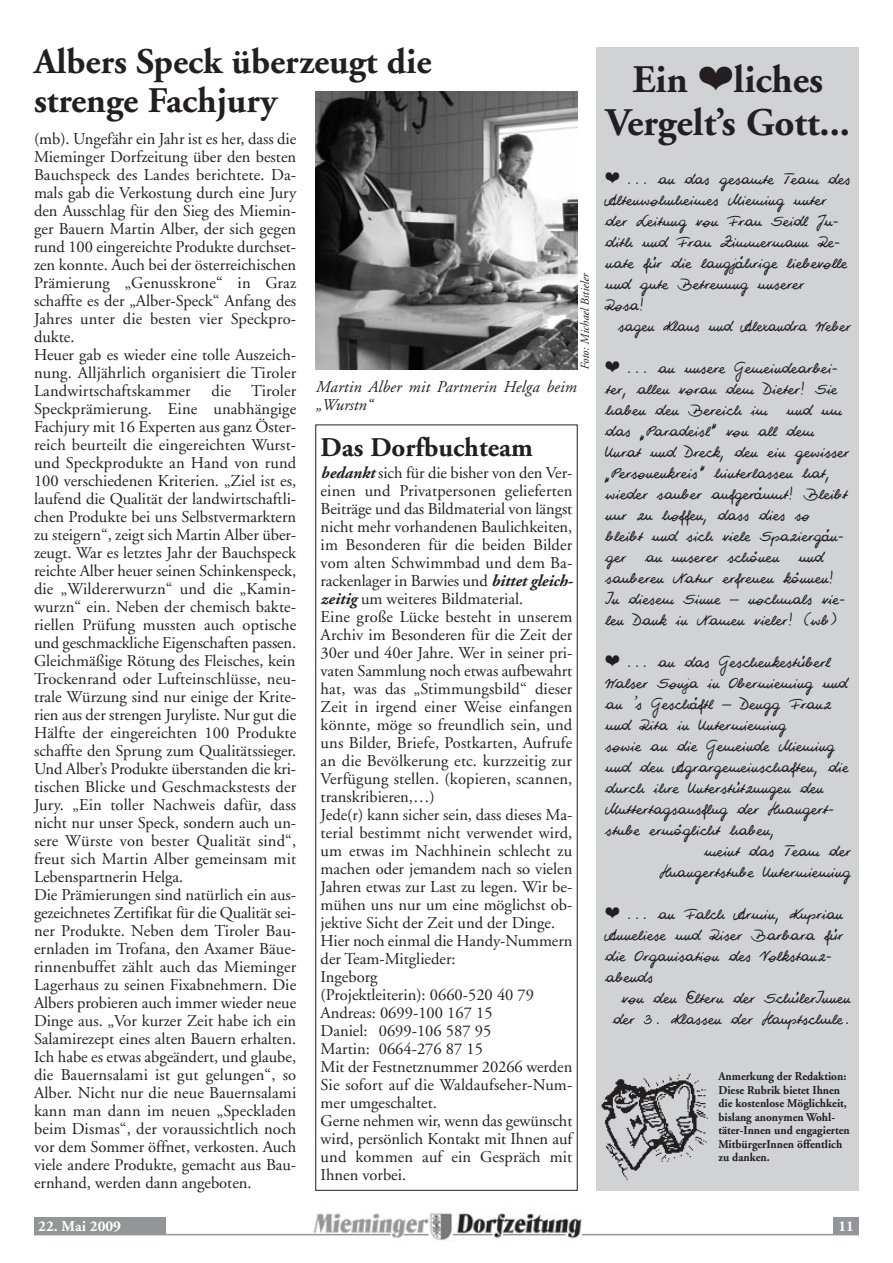
<style>
.page{position:relative;width:893px;height:1263px;background:#fff}
.page>*{position:absolute;margin:0;border:0;box-sizing:border-box;transform-origin:0 0}
.t1{font:700 39px/43.5px "Adobe Garamond";color:#231f20;text-align:center}
.t2{font:700 36px/39px "Adobe Garamond";color:#231f20}
.t3{font:700 27px "Adobe Garamond";color:#231f20}
.t4{font:19.5px/21px "WIP Sugar Baby";color:#231f20;scale:.9 1}
.t5{font:19.5px/42px "WIP Sugar Baby";color:#231f20;scale:.85 1}
.t6{font:16.5px/18px "Adobe Garamond";color:#231f20}
.t7{font:italic 16.5px/18px "Adobe Garamond";letter-spacing:.01em;color:#231f20}
.t8{font:700 15px "Adobe Garamond";color:#fff}
.t9{font:700 12px/13.5px "Adobe Garamond";color:#231f20;scale:.95 1}
.t10{font:italic 12px "Adobe Garamond";color:#231f20}
.s1{font-weight:700;font-style:italic}
.s2{font-family:"Adobe Garamond Pro";font-style:italic}
</style>
<div class="page">
<img style="left:311px;top:1213px;width:273px;height:28px">
<div style="left:833px;top:1217px;width:26px;height:17px;background:#939598"></div>
<hr style="left:34px;top:1234px;width:356px;height:1px;background:#939598">
<svg style="left:404px;top:1234px;width:25px;height:1px"></svg>
<hr style="left:582px;top:1234px;width:277px;height:1px;background:#939598">
<hr style="left:503px;top:1234px;width:63px;height:1px;background:#939598">
<hr style="left:453px;top:1234px;width:39px;height:1px;background:#939598">
<div style="left:34px;top:1217px;width:132px;height:17px;background:#939598"></div>
<div style="left:597px;top:47px;width:262px;height:1144px;background:#d1d2d4"></div>
<img style="left:601px;top:1073px;width:107px;height:107px">
<div style="left:315px;top:424px;width:263px;height:767px;border:1px solid #231f20"></div>
<img style="left:315px;top:91px;width:263px;height:279px">
<h2 class="t2" style="left:34px;top:45px;width:399px">Albers Speck überzeugt die strenge Fachjury</h2>
<p class="t6" style="left:34px;top:131px;width:264px">(mb). Ungefähr ein Jahr ist es her, dass die Mieminger Dorfzeitung über den besten Bauchspeck des Landes berichtete. Da&shy;mals gab die Verkostung durch eine Jury den Ausschlag für den Sieg des Miemin&shy;ger Bauern Martin Alber, der sich gegen rund 100 eingereichte Produkte durchset&shy;zen konnte. Auch bei der österreichischen Prämierung „Genusskrone“ in Graz schaffte es der „Alber-Speck“ Anfang des Jahres unter die besten vier Speckpro&shy;dukte.<br>Heuer gab es wieder eine tolle Auszeich&shy;nung. Alljährlich organisiert die Tiroler Landwirtschaftskammer</p>
<p class="t10" style="left:580px;top:370px;width:99px;rotate:-90deg">Foto: Michael Bstieler</p>
<p class="t6" style="left:34px;top:383px;width:264px;text-indent:178px">die Tiroler Speckprämierung. Eine unabhängige Fachjury mit 16 Experten aus ganz Öster&shy;reich beurteilt die eingereichten Wurst&shy;und Speckprodukte an Hand von rund 100 verschiedenen Kriterien. „Ziel ist es, laufend die Qualität der landwirtschaftli&shy;chen Produkte bei uns Selbstvermarktern zu steigern“, zeigt sich Martin Alber über&shy;zeugt. War es letztes Jahr der Bauchspeck reichte Alber heuer seinen Schinkenspeck, die „Wildererwurzn“ und die „Kamin&shy;wurzn“ ein. Neben der chemisch bakte&shy;riellen Prüfung mussten auch optische und geschmackliche Eigenschaften passen.<br>Gleichmäßige Rötung des Fleisches, kein Trockenrand oder Lufteinschlüsse, neu&shy;trale Würzung sind nur einige der Krite&shy;rien aus der strengen Juryliste. Nur gut die Hälfte der eingereichten 100 Produkte schaffte den Sprung zum Qualitätssieger.<br>Und Alber’s Produkte überstanden die kri&shy;tischen Blicke und Geschmackstests der Jury. „Ein toller Nachweis dafür, dass nicht nur unser Speck, sondern auch un&shy;sere Würste von bester Qualität sind“, freut sich Martin Alber gemeinsam mit Lebenspartnerin Helga.<br>Die Prämierungen sind natürlich ein aus&shy;gezeichnetes Zertifikat für die Qualität sei&shy;ner Produkte. Neben dem Tiroler Bau&shy;ernladen im Trofana, den Axamer Bäue&shy;rinnenbuffet zählt auch das Mieminger Lagerhaus zu seinen Fixabnehmern. Die Albers probieren auch immer wieder neue Dinge aus. „Vor kurzer Zeit habe ich ein Salamirezept eines alten Bauern erhalten.<br>Ich habe es etwas abgeändert, und glaube, die Bauernsalami ist gut gelungen“, so Alber. Nicht nur die neue Bauernsalami kann man dann im neuen „Speckladen beim Dismas“, der voraussichtlich noch vor dem Sommer öffnet, verkosten. Auch viele andere Produkte, gemacht aus Bau&shy;ernhand, werden dann angeboten.</p>
<p class="t7" style="left:315px;top:379px;width:262px">Martin Alber mit Partnerin Helga beim „Wurstn“</p>
<h3 class="t3" style="left:321px;top:436px;width:214px">Das Dorfbuchteam</h3>
<p class="t6" style="left:321px;top:465px;width:253px"><span class="s1">bedankt</span> sich für die bisher von den Ver&shy;einen und Privatpersonen gelieferten Beiträge und das Bildmaterial von längst nicht mehr vorhandenen Baulichkeiten, im Besonderen für die beiden Bilder vom alten Schwimmbad und dem Ba&shy;rackenlager in Barwies und <span class="s1">bittet gleich&shy;zeitig</span> um weiteres Bildmaterial.<br>Eine große Lücke besteht in unserem Archiv im Besonderen für die Zeit der 30er und 40er Jahre. Wer in seiner pri&shy;vaten Sammlung noch etwas aufbewahrt hat, was das „Stimmungsbild“ dieser Zeit in irgend einer Weise einfangen könnte, möge so freundlich sein, und uns Bilder, Briefe, Postkarten, Aufrufe an die Bevölkerung etc. kurzzeitig zur Verfügung stellen. (kopieren, scannen, transkribieren,…)<br>Jede(r) kann sicher sein, dass dieses Ma&shy;terial bestimmt nicht verwendet wird, um etwas im Nachhinein schlecht zu machen oder jemandem nach so vielen Jahren etwas zur Last zu legen. Wir be&shy;mühen uns nur um eine möglichst ob&shy;jektive Sicht der Zeit und der Dinge.<br>Hier noch einmal die Handy-Nummern der Team-Mitglieder:<br>Ingeborg<br>(Projektleiterin): 0660-520 40 79<br>Andreas: 0699-100 167 15<br>Daniel: 0699-106 587 95<br>Martin: 0664-276 87 15<br>Mit der Festnetznummer 20266 werden Sie sofort auf die Waldaufseher-Num&shy;mer umgeschaltet.<br>Gerne nehmen wir, wenn das gewünscht wird, persönlich Kontakt mit Ihnen auf und kommen auf ein Gespräch mit Ihnen vorbei.</p>
<h1 class="t1" style="left:606px;top:61px;width:246px">Ein ❤liches<br>Vergelt’s Gott...</h1>
<p class="t4" style="left:605px;top:167px;width:274px">❤ ... an das gesamte Team des<br>Altenwohnheimes Mieming unter der Leitung von Frau Seidl Ju&shy;dith und Frau Zimmermann Re&shy;nate für die langjährige liebevolle und gute Betreuung unserer<br>Rosa!</p>
<p class="t5" style="left:605px;top:303px;width:290px;text-indent:13px">sagen Klaus und Alexandra Weber ❤ ... an unsere Gemeindearbei-</p>
<p class="t4" style="left:605px;top:377px;width:272px">ter, allen voran dem Dieter! Sie haben den Bereich im und um das „Paradeisl“ von all dem<br>Unrat und Dreck, den ein gewisser „Personenkreis“ hinterlassen hat, wieder sauber aufgeräumt! Bleibt nur zu hoffen, dass dies so bleibt und sich viele Spaziergän&shy;ger an unserer schönen und sauberen Natur erfreuen können!<br>In diesem Sinne <span class="s2">–</span> nochmals vie&shy;len Dank in Namen vieler! (wb)</p>
<p class="t4" style="left:605px;top:650px;width:251px">❤ ... an das Geschenkestüberl</p>
<p class="t4" style="left:605px;top:671px;width:271px">Walser Sonja in Obermieming und</p>
<p class="t4" style="left:605px;top:692px;width:252px">an <span class="s2">’</span>s Geschäftl <span class="s2">–</span> Dengg Franz</p>
<p class="t4" style="left:605px;top:713px;width:202px">und Rita in Untermieming</p>
<p class="t4" style="left:605px;top:734px;width:256px">sowie an die Gemeinde Mieming</p>
<p class="t4" style="left:605px;top:755px;width:272px">und den Agrargemeinschaften, die</p>
<p class="t4" style="left:605px;top:776px;width:244px">durch ihre Unterstützungen den</p>
<p class="t4" style="left:605px;top:797px;width:257px">Muttertagsausflug der Huangert-</p>
<p class="t4" style="left:605px;top:818px;width:190px">stube ermöglicht haben,</p>
<p class="t4" style="left:704px;top:839px;width:164px">meint das Team der</p>
<p class="t4" style="left:660px;top:860px;width:213px">Huangertstube Untermieming</p>
<p class="t4" style="left:605px;top:902px;width:265px">❤ ... an Falch Armin, Kuprian<br>Anneliese und Riser Barbara für die Organisation des Volkstanz&shy;abends</p>
<p class="t4" style="left:613px;top:986px;width:266px;text-align:center">von den Eltern der SchülerInnen der 3. Klassen der Hauptschule.</p>
<p class="t9" style="left:718px;top:1071px;width:140px">Anmerkung der Redaktion:<br>Diese Rubrik bietet Ihnen die kostenlose Möglichkeit, bislang anon y men Wohl - täter -Innen und engagierten<br>Mitbürger Innen öffentlich zu danken.</p>
<p class="t8" style="left:38px;top:1220px;width:84px">22. Mai 2009</p>
<p class="t8" style="left:838px;top:1220px;width:17px">11</p>
</div>
